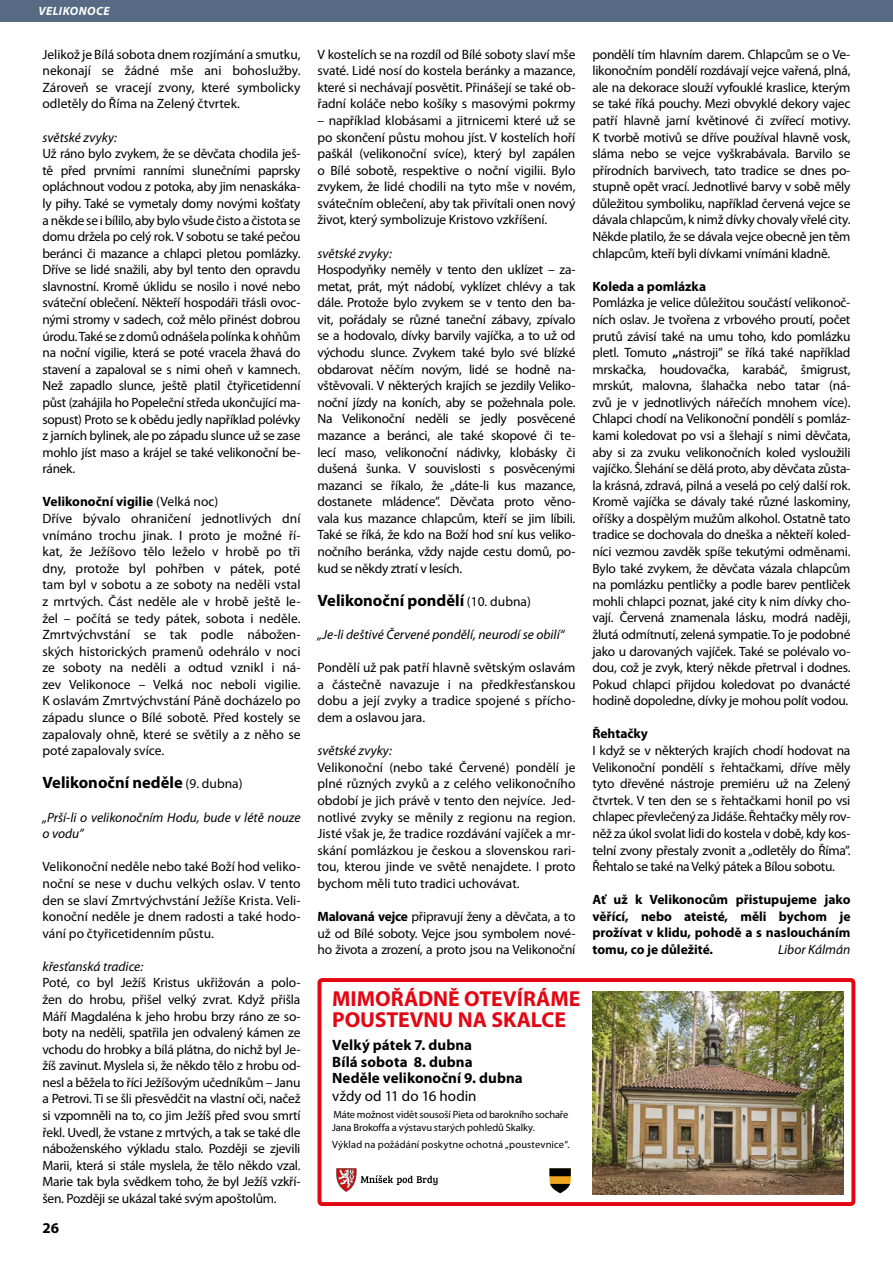
<style>
.page{position:relative;width:893px;height:1263px;background:#fff}
.page>*{position:absolute;margin:0;border:0;box-sizing:border-box;transform-origin:0 0}
.t1{font:700 21.75px/21px "Myriad Pro";letter-spacing:-.005em;color:#e30613}
.t2{font:700 16.5px "Myriad Pro";color:#000}
.t3{font:700 15px/16.5px "Myriad Pro";letter-spacing:.005em;color:#000}
.t4{font:15px "Myriad Pro";color:#000}
.t5{font:13.5px/16.6px "Myriad Pro";color:#000;text-align:justify}
.t6{font:italic 13.5px/16.6px "Myriad Pro";color:#000}
.t7{font:700 13.5px/16.6px "Myriad Pro";color:#000;text-align:justify}
.t8{font:italic 700 12px "Myriad Pro";letter-spacing:.035em;color:#fff}
.t9{font:10.5px/12.6px "Myriad Pro";letter-spacing:-.005em;color:#000}
.s1{font-weight:700}
.s2{font-weight:400;font-size:13.5px}
</style>
<div class="page">
<div style="left:317px;top:978px;width:538px;height:228px;border:4px solid #e30613;border-radius:3px"></div>
<img style="left:593px;top:992px;width:250px;height:202px">
<svg style="left:549px;top:1168px;width:22px;height:25px"></svg>
<svg style="left:336px;top:1168px;width:102px;height:24px"></svg>
<div style="left:0;top:0;width:893px;height:21px;background:#566b83"></div>
<p class="t8" style="left:38px;top:3px;width:73px">VELIKONOCE</p>
<p class="t5" style="left:43px;top:46px;width:259px">Jelikož je Bílá sobota dnem rozjímání a smutku, nekonají se žádné mše ani bohoslužby.<br>Zároveň se vracejí zvony, které symbolicky odletěly do Říma na Zelený čtvrtek.</p>
<p class="t6" style="left:43px;top:129px;width:76px">světské zvyky:</p>
<p class="t5" style="left:43px;top:145px;width:259px">Už ráno bylo zvykem, že se děvčata chodila ješ&shy;tě před prvními ranními slunečními paprsky opláchnout vodou z potoka, aby jim nenaskáka&shy;ly pihy. Také se vymetaly domy novými košťaty a někde se i bílilo, aby bylo všude čisto a čistota se domu držela po celý rok. V sobotu se také pečou beránci či mazance a chlapci pletou pomlázky.<br>Dříve se lidé snažili, aby byl tento den opravdu slavnostní. Kromě úklidu se nosilo i nové nebo sváteční oblečení. Někteří hospodáři třásli ovoc&shy;nými stromy v sadech, což mělo přinést dobrou úrodu. Také se z domů odnášela polínka k ohňům na noční vigilie, která se poté vracela žhavá do stavení a zapaloval se s nimi oheň v kamnech.<br>Než zapadlo slunce, ještě platil čtyřicetidenní půst (zahájila ho Popeleční středa ukončující ma&shy;sopust) Proto se k obědu jedly například polévky z jarních bylinek, ale po západu slunce už se zase mohlo jíst maso a krájel se také velikonoční be&shy;ránek.</p>
<p class="t5" style="left:43px;top:493px;width:259px;text-align:left"><span class="s1">Velikonoční vigilie</span> (Velká noc)<br>Dříve bývalo ohraničení jednotlivých dní vnímáno trochu jinak. I proto je možné ří&shy;kat, že Ježíšovo tělo leželo v hrobě po tři dny, protože byl pohřben v pátek, poté tam byl v sobotu a ze soboty na neděli vstal z mrtvých. Část neděle ale v hrobě ještě le&shy;žel – počítá se tedy pátek, sobota i neděle.<br>Zmrtvýchvstání se tak podle nábožen&shy;ských historických pramenů odehrálo v noci ze soboty na neděli a odtud vznikl i ná&shy;zev Velikonoce – Velká noc neboli vigilie.<br>K oslavám Zmrtvýchvstání Páně docházelo po západu slunce o Bílé sobotě. Před kostely se zapalovaly ohně, které se světily a z něho se poté zapalovaly svíce.</p>
<p class="t2" style="left:43px;top:772px;width:202px">Velikonoční neděle <span class="s2">(9. dubna)</span></p>
<p class="t6" style="left:43px;top:808px;width:259px">„Prší-li o velikonočním Hodu, bude v létě nouze o vodu”</p>
<p class="t5" style="left:43px;top:858px;width:259px">Velikonoční neděle nebo také Boží hod veliko&shy;noční se nese v duchu velkých oslav. V tento den se slaví Zmrtvýchvstání Ježíše Krista. Veli&shy;konoční neděle je dnem radosti a také hodo&shy;vání po čtyřicetidenním půstu.</p>
<p class="t6" style="left:43px;top:958px;width:102px">křesťanská tradice:</p>
<p class="t5" style="left:43px;top:974px;width:259px">Poté, co byl Ježíš Kristus ukřižován a polo&shy;žen do hrobu, přišel velký zvrat. Když přišla Máří Magdaléna k jeho hrobu brzy ráno ze so&shy;boty na neděli, spatřila jen odvalený kámen ze vchodu do hrobky a bílá plátna, do nichž byl Je&shy;žíš zavinut. Myslela si, že někdo tělo z hrobu od&shy;nesl a běžela to říci Ježíšovým učedníkům – Janu a Petrovi. Ti se šli přesvědčit na vlastní oči, načež si vzpomněli na to, co jim Ježíš před svou smrtí řekl. Uvedl, že vstane z mrtvých, a tak se také dle náboženského výkladu stalo. Později se zjevili Marii, která si stále myslela, že tělo někdo vzal.<br>Marie tak byla svědkem toho, že byl Ježíš vzkří&shy;šen. Později se ukázal také svým apoštolům.</p>
<p class="t3" style="left:42px;top:1219px;width:18px">26</p>
<p class="t5" style="left:317px;top:46px;width:259px">V kostelích se na rozdíl od Bílé soboty slaví mše svaté. Lidé nosí do kostela beránky a mazance, které si nechávají posvětit. Přinášejí se také ob&shy;řadní koláče nebo košíky s masovými pokrmy</p>
<p class="t5" style="left:317px;top:112px;width:259px">– například klobásami a jitrnicemi které už se po skončení půstu mohou jíst. V kostelích hoří paškál (velikonoční svíce), který byl zapálen o Bílé sobotě, respektive o noční vigilii. Bylo zvykem, že lidé chodili na tyto mše v novém, svátečním oblečení, aby tak přivítali onen nový život, který symbolizuje Kristovo vzkříšení.</p>
<p class="t6" style="left:317px;top:244px;width:76px">světské zvyky:</p>
<p class="t5" style="left:317px;top:261px;width:259px">Hospodyňky neměly v tento den uklízet – za&shy;metat, prát, mýt nádobí, vyklízet chlévy a tak dále. Protože bylo zvykem se v tento den ba&shy;vit, pořádaly se různé taneční zábavy, zpívalo se a hodovalo, dívky barvily vajíčka, a to už od východu slunce. Zvykem také bylo své blízké obdarovat něčím novým, lidé se hodně na&shy;vštěvovali. V některých krajích se jezdily Veliko&shy;noční jízdy na koních, aby se požehnala pole.<br>Na Velikonoční neděli se jedly posvěcené mazance a beránci, ale také skopové či te&shy;lecí maso, velikonoční nádivky, klobásky či dušená šunka. V souvislosti s posvěcenými mazanci se říkalo, že „dáte-li kus mazance, dostanete mládence”. Děvčata proto věno&shy;vala kus mazance chlapcům, kteří se jim líbili.<br>Také se říká, že kdo na Boží hod sní kus veliko&shy;nočního beránka, vždy najde cestu domů, po&shy;kud se někdy ztratí v lesích.</p>
<p class="t2" style="left:317px;top:590px;width:215px">Velikonoční pondělí <span class="s2">(10. dubna)</span></p>
<p class="t6" style="left:317px;top:626px;width:248px">„Je-li deštivé Červené pondělí, neurodí se obilí“</p>
<p class="t5" style="left:317px;top:659px;width:259px">Pondělí už pak patří hlavně světským oslavám a částečně navazuje i na předkřesťanskou dobu a její zvyky a tradice spojené s přícho&shy;dem a oslavou jara.</p>
<p class="t6" style="left:317px;top:742px;width:76px">světské zvyky:</p>
<p class="t5" style="left:317px;top:759px;width:259px">Velikonoční (nebo také Červené) pondělí je plné různých zvyků a z celého velikonočního období je jich právě v tento den nejvíce. Jed&shy;notlivé zvyky se měnily z regionu na region.<br>Jisté však je, že tradice rozdávání vajíček a mr&shy;skání pomlázkou je českou a slovenskou rari&shy;tou, kterou jinde ve světě nenajdete. I proto bychom měli tuto tradici uchovávat.</p>
<p class="t5" style="left:317px;top:908px;width:259px"><span class="s1">Malovaná vejce</span> připravují ženy a děvčata, a to už od Bílé soboty. Vejce jsou symbolem nové&shy;ho života a zrození, a proto jsou na Velikonoční</p>
<p class="t5" style="left:592px;top:46px;width:259px">pondělí tím hlavním darem. Chlapcům se o Ve&shy;likonočním pondělí rozdávají vejce vařená, plná, ale na dekorace slouží vyfouklé kraslice, kterým se také říká pouchy. Mezi obvyklé dekory vajec patří hlavně jarní květinové či zvířecí motivy.<br>K tvorbě motivů se dříve používal hlavně vosk, sláma nebo se vejce vyškrabávala. Barvilo se přírodních barvivech, tato tradice se dnes po&shy;stupně opět vrací. Jednotlivé barvy v sobě měly důležitou symboliku, například červená vejce se dávala chlapcům, k nimž dívky chovaly vřelé city.<br>Někde platilo, že se dávala vejce obecně jen těm chlapcům, kteří byli dívkami vnímáni kladně.</p>
<p class="t7" style="left:592px;top:277px;width:115px">Koleda a pomlázka</p>
<p class="t5" style="left:592px;top:294px;width:260px">Pomlázka je velice důležitou součástí velikonoč&shy;ních oslav. Je tvořena z vrbového proutí, počet prutů závisí také na umu toho, kdo pomlázku pletl. Tomuto <span class="s1">„</span>nástroji” se říká také například mrskačka, houdovačka, karabáč, šmigrust, mrskút, malovna, šlahačka nebo tatar (ná&shy;zvů je v jednotlivých nářečích mnohem více).<br>Chlapci chodí na Velikonoční pondělí s pomláz&shy;kami koledovat po vsi a šlehají s nimi děvčata, aby si za zvuku velikonočních koled vysloužili vajíčko. Šlehání se dělá proto, aby děvčata zůsta&shy;la krásná, zdravá, pilná a veselá po celý další rok.<br>Kromě vajíčka se dávaly také různé laskominy, oříšky a dospělým mužům alkohol. Ostatně tato tradice se dochovala do dneška a někteří koled&shy;níci vezmou zavděk spíše tekutými odměnami.<br>Bylo také zvykem, že děvčata vázala chlapcům na pomlázku pentličky a podle barev pentliček mohli chlapci poznat, jaké city k nim dívky cho&shy;vají. Červená znamenala lásku, modrá naději, žlutá odmítnutí, zelená sympatie. To je podobné jako u darovaných vajíček. Také se polévalo vo&shy;dou, což je zvyk, který někde přetrval i dodnes.<br>Pokud chlapci přijdou koledovat po dvanácté hodině dopoledne, dívky je mohou polít vodou.</p>
<p class="t7" style="left:592px;top:725px;width:57px">Řehtačky</p>
<p class="t5" style="left:592px;top:742px;width:259px">I když se v některých krajích chodí hodovat na Velikonoční pondělí s řehtačkami, dříve měly tyto dřevěné nástroje premiéru už na Zelený čtvrtek. V ten den se s řehtačkami honil po vsi chlapec převlečený za Jidáše. Řehtačky měly rov&shy;něž za úkol svolat lidi do kostela v době, kdy kos&shy;telní zvony přestaly zvonit a „odletěly do Říma”.<br>Řehtalo se také na Velký pátek a Bílou sobotu.</p>
<p class="t7" style="left:592px;top:891px;width:259px">Ať už k Velikonocům přistupujeme jako věřící, nebo ateisté, měli bychom je prožívat v klidu, pohodě a s nasloucháním tomu, co je důležité.</p>
<p class="t6" style="left:778px;top:941px;width:74px">Libor Kálmán</p>
<h1 class="t1" style="left:332px;top:988px;width:250px">MIMOŘÁDNĚ OTEVÍRÁME<br>POUSTEVNU NA SKALCE</h1>
<p class="t3" style="left:332px;top:1036px;width:192px">Velký pátek 7. dubna<br>Bílá sobota 8. dubna<br>Neděle velikonoční 9. dubna</p>
<p class="t4" style="left:332px;top:1087px;width:146px">vždy od 11 do 16 hodin</p>
<p class="t9" style="left:332px;top:1108px;width:238px">Máte možnost vidět sousoší Pieta od barokního sochaře<br>Jana Brokoffa a výstavu starých pohledů Skalky.</p>
<p class="t9" style="left:332px;top:1138px;width:239px">Výklad na požádání poskytne ochotná „poustevnice“.</p>
</div>
